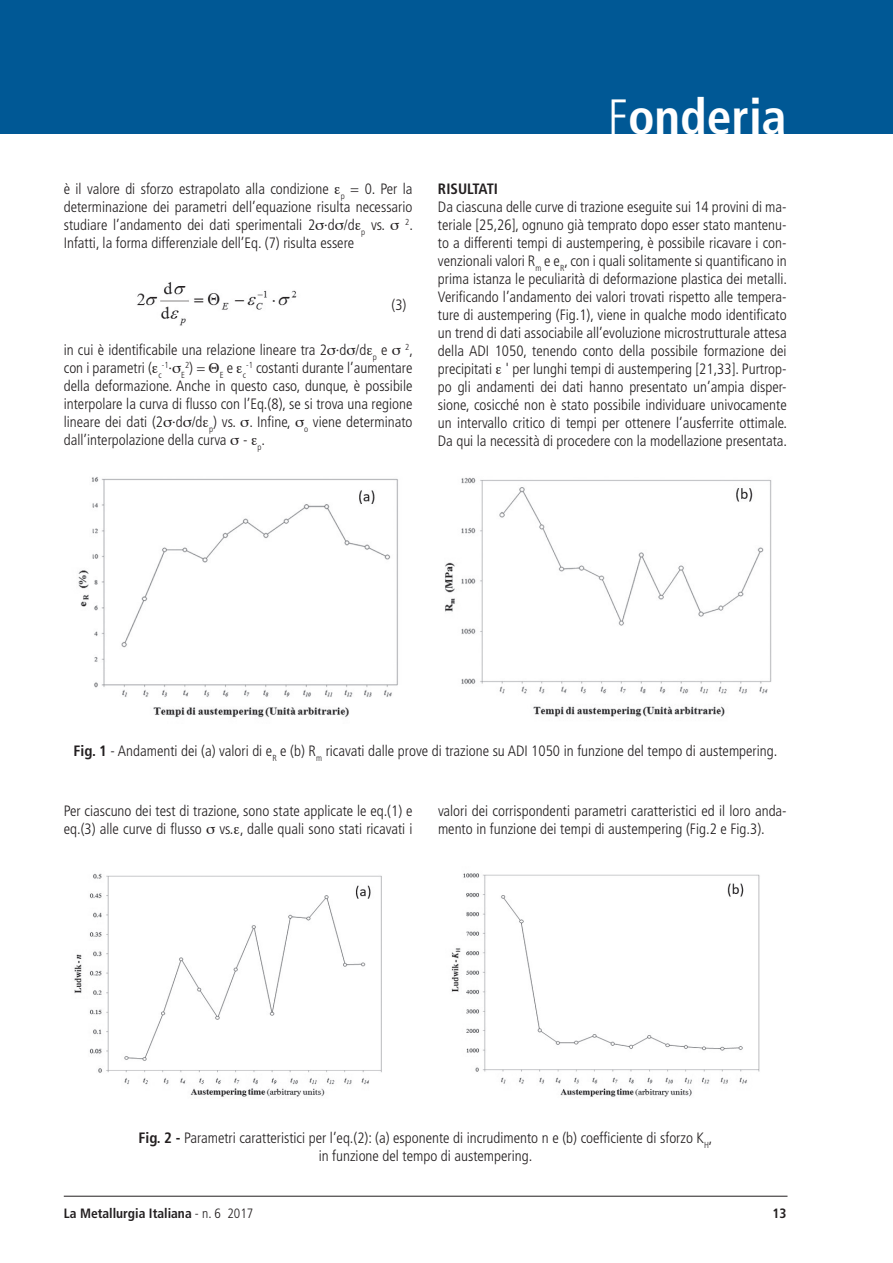
<style>
.page{position:relative;width:893px;height:1263px;background:#fff}
.page>*{position:absolute;margin:0;border:0;box-sizing:border-box;transform-origin:0 0}
.t1{font:700 condensed 49.5px "Frutiger LT Std";color:#fff}
.t2{font:300 condensed 15px/18px "Frutiger LT Std";color:#231f20;text-align:justify}
.t3{font:700 condensed 15px "Frutiger LT Std";color:#231f20}
.t4{font:700 condensed 13.5px "Frutiger LT Std";color:#231f20}
.t5{font:300 condensed 8.7px "Frutiger LT Std";color:#231f20}
.s1{font-size:15px}
.s2{font-weight:300}
.s3{font-weight:700}
</style>
<div class="page">
<div style="left:0;top:0;width:893px;height:134px;background:#005895"></div>
<hr style="left:64px;top:1196px;width:723px;height:1px;background:#231f20">
<img style="left:137px;top:282px;width:160px;height:44px">
<img style="left:78px;top:477px;width:320px;height:241px">
<img style="left:445px;top:477px;width:327px;height:240px">
<img style="left:74px;top:873px;width:308px;height:224px">
<img style="left:451px;top:873px;width:309px;height:224px">
<p class="t2" style="left:64px;top:180px;width:351px">è il valore di sforzo estrapolato alla condizione <sub>p</sub> = 0. Per la determinazione dei parametri dell’equazione risulta necessario studiare l’andamento dei dati sperimentali 2▲·d▲/d <sub>p</sub> vs. ▲ <sup>2</sup>.<br>Infatti, la forma differenziale dell’Eq. (7) risulta essere</p>
<p class="t2" style="left:391px;top:296px;width:16px">(3)</p>
<p class="t2" style="left:64px;top:341px;width:351px">in cui è identificabile una relazione lineare tra 2▲·d▲/d <sub>p</sub> e ▲ <sup>2</sup>, con i parametri ( <sub>c</sub></p>
<p class="t5" style="left:162px;top:360px;width:25px">-1<span class="s1">·</span>▲E</p>
<p class="t5" style="left:185px;top:370px;width:63px">2<sup>)</sup> <sup>=</sup> E <sup>e</sup> c</p>
<p class="t2" style="left:64px;top:359px;width:350px;text-indent:182px"><sup>-1</sup> costanti durante l’aumentare della deformazione. Anche in questo caso, dunque, è possibile interpolare la curva di flusso con l’Eq.(8), se si trova una regione lineare dei dati (2▲·d▲/d <sub>p</sub>) vs. ▲. Infine, ▲<sub>o</sub> viene determinato dall’interpolazione della curva ▲ - <sub>p</sub>.</p>
<h1 class="t1" style="left:608px;top:87px;width:180px"><span class="s2">F</span>onderia</h1>
<p class="t3" style="left:438px;top:180px;width:59px">Risultati</p>
<p class="t2" style="left:438px;top:198px;width:351px">Da ciascuna delle curve di trazione eseguite sui 14 provini di ma&shy;teriale [25,26], ognuno già temprato dopo esser stato mantenu&shy;to a differenti tempi di austempering, è possibile ricavare i con&shy;venzionali valori R<sub>m</sub> e e<sub>R</sub>, con i quali solitamente si quantificano in prima istanza le peculiarità di deformazione plastica dei metalli.<br>Verificando l’andamento dei valori trovati rispetto alle tempera&shy;ture di austempering (Fig.1), viene in qualche modo identificato un trend di dati associabile all’evoluzione microstrutturale attesa della ADI 1050, tenendo conto della possibile formazione dei precipitati ' per lunghi tempi di austempering [21,33]. Purtrop&shy;po gli andamenti dei dati hanno presentato un’ampia disper&shy;sione, cosicché non è stato possibile individuare univocamente un intervallo critico di tempi per ottenere l’ausferrite ottimale.<br>Da qui la necessità di procedere con la modellazione presentata.</p>
<p class="t2" style="left:74px;top:742px;width:705px"><span class="s3">Fig. 1</span> - Andamenti dei (a) valori di e<sub>R</sub> e (b) R<sub>m</sub> ricavati dalle prove di trazione su ADI 1050 in funzione del tempo di austempering.</p>
<p class="t2" style="left:64px;top:802px;width:350px">Per ciascuno dei test di trazione, sono state applicate le eq.(1) e eq.(3) alle curve di flusso ▲ vs. , dalle quali sono stati ricavati i</p>
<p class="t2" style="left:438px;top:802px;width:350px">valori dei corrispondenti parametri caratteristici ed il loro anda&shy;mento in funzione dei tempi di austempering (Fig.2 e Fig.3).</p>
<p class="t2" style="left:138px;top:1129px;width:575px;text-align:center"><span class="s3">Fig. 2 -</span> Parametri caratteristici per l’eq.(2): (a) esponente di incrudimento n e (b) coefficiente di sforzo K<sub>H</sub>, in funzione del tempo di austempering.</p>
<p class="t4" style="left:64px;top:1205px;width:191px">La Metallurgia Italiana <span class="s2">- n. 6 2017</span></p>
<p class="t4" style="left:773px;top:1205px;width:16px">13</p>
</div>
